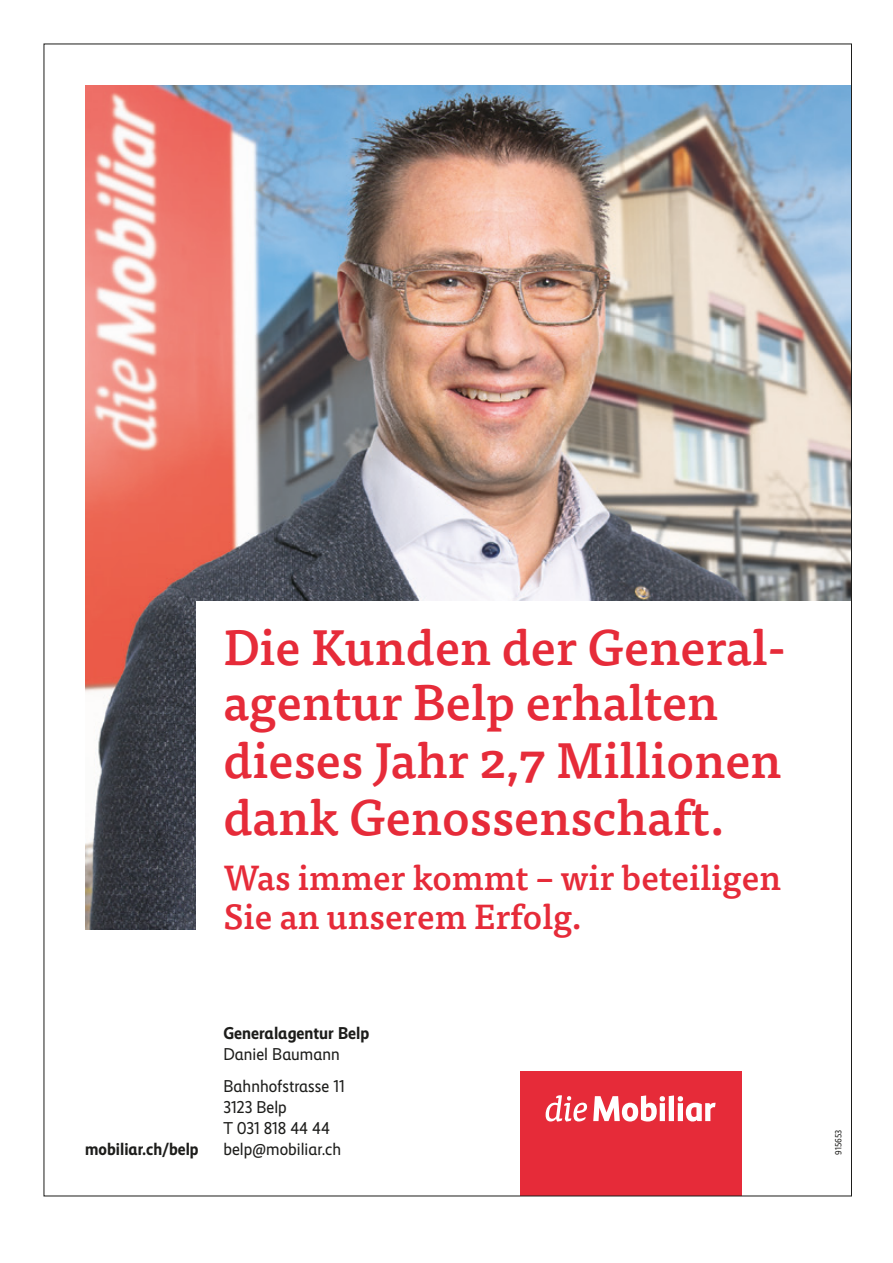
<style>
.page{position:relative;width:893px;height:1263px;background:#fff}
.page>*{position:absolute;margin:0;border:0;box-sizing:border-box;transform-origin:0 0}
.t1{font:500 49.5px/56.8px "Tisa Pro";color:#e62b39}
.t2{font:500 34.65px/39px "Tisa Pro";color:#e62b39}
.t3{font:17.25px/31.5px "Mobiliar Realist";color:#1d1d1b}
.t4{font:700 17.25px "Mobiliar Realist";color:#1d1d1b}
.t5{font:9px "Mobiliar Realist";letter-spacing:-.005em;color:#1d1d1b}
</style>
<div class="page">
<div style="left:520px;top:1071px;width:221px;height:125px;background:#e62b39"></div>
<svg style="left:546px;top:1095px;width:41px;height:26px"></svg>
<svg style="left:593px;top:1095px;width:123px;height:26px"></svg>
<img style="left:85px;top:85px;width:765px;height:844px">
<div style="left:196px;top:601px;width:656px;height:356px;background:#fff"></div>
<p class="t1" style="left:223px;top:616px;width:564px">Die Kunden der General&shy;agentur Belp erhalten dieses Jahr 2,7 Millionen dank Genossenschaft.</p>
<p class="t2" style="left:223px;top:856px;width:559px">Was immer kommt – wir beteiligen<br>Sie an unserem Erfolg.</p>
<p class="t4" style="left:223px;top:1023px;width:148px">Generalagentur Belp</p>
<p class="t3" style="left:223px;top:1039px;width:123px">Daniel Baumann<br>Bahnhofstrasse 11</p>
<p class="t3" style="left:223px;top:1096px;width:108px;line-height:21px">3123 Belp<br>T 031 818 44 44</p>
<p class="t4" style="left:85px;top:1139px;width:115px">mobiliar.ch/belp</p>
<p class="t3" style="left:223px;top:1133px;width:119px">belp@mobiliar.ch</p>
<p class="t5" style="left:833px;top:1155px;width:26px;rotate:-90deg">915653</p>
</div>
